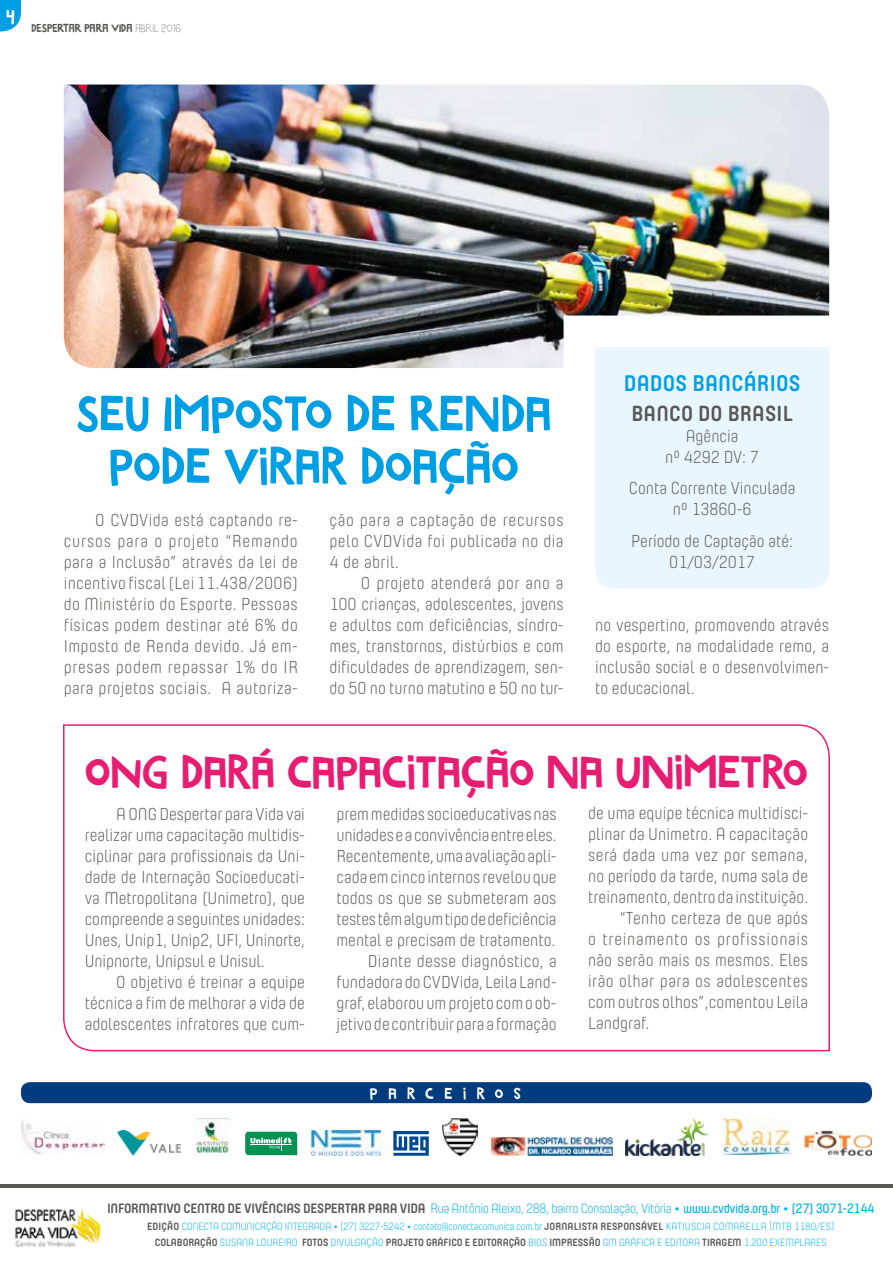
<style>
.page{position:relative;width:893px;height:1263px;background:#fff}
.page>*{position:absolute;margin:0;border:0;box-sizing:border-box;transform-origin:0 0}
.t1{font:52.5px/52.5px "Marujo";color:#009fe3;text-align:center}
.t2{font:48px "Marujo";color:#e71d72}
.t3{font:700 22.5px "Yummo";letter-spacing:.01em;color:#009fe3}
.t4{font:700 21.75px "Yummo";letter-spacing:.01em;color:#575756}
.t5{font:21px "Marujo";color:#fff}
.t6{font:300 17.25px/21px "Yummo";color:#575756;text-align:justify}
.t7{font:300 17.25px "Yummo";letter-spacing:.025em;color:#575756}
.t8{font:300 17.25px "Yummo";letter-spacing:.04em;color:#575756}
.t9{font:16.5px "Marujo";letter-spacing:.65em;color:#fff}
.t10{font:300 13.5px "Yummo";letter-spacing:-.03em;color:#00b1eb}
.t11{font:12px "Marujo";color:#575756}
.t12{font:300 10.5px/16.5px "Yummo";letter-spacing:-.005em;color:#00b1eb;text-align:center}
.s1{font-family:"Marujo Fino";color:#b3b2b2}
.s2{font-weight:700;color:#575756}
.s3{font-weight:600}
</style>
<div class="page">
<svg style="left:0;top:0;width:21px;height:32px"></svg>
<hr style="left:0;top:1184px;width:893px;height:3px;background:#575756">
<svg style="left:245px;top:1131px;width:53px;height:25px"></svg>
<img style="left:19px;top:1120px;width:85px;height:35px">
<img style="left:721px;top:1118px;width:70px;height:38px">
<img style="left:117px;top:1131px;width:64px;height:25px">
<img style="left:194px;top:1118px;width:37px;height:35px">
<img style="left:311px;top:1131px;width:69px;height:25px">
<svg style="left:393px;top:1131px;width:36px;height:25px"></svg>
<img style="left:442px;top:1118px;width:36px;height:38px">
<img style="left:491px;top:1137px;width:121px;height:19px">
<img style="left:626px;top:1118px;width:82px;height:38px">
<img style="left:804px;top:1131px;width:68px;height:25px">
<div style="left:21px;top:1082px;width:851px;height:21px;background:#023b7e;border-radius:9px"></div>
<img style="left:15px;top:1207px;width:86px;height:40px">
<img style="left:64px;top:85px;width:765px;height:283px">
<svg style="left:564px;top:316px;width:266px;height:273px;fill:#eaf6fe"></svg>
<svg style="left:63px;top:724px;width:767px;height:327px"></svg>
<p class="t5" style="left:6px;top:5px;width:10px">4</p>
<p class="t11" style="left:32px;top:20px;width:151px">DESPERTAR PARA VIDA <span class="s1">ABRIL 2016</span></p>
<h1 class="t1" style="left:76px;top:386px;width:477px">SEU IMPOSTO DE RENDA<br>PODE VIRAR DOAÇÃO</h1>
<p class="t6" style="left:64px;top:509px;width:236px;text-indent:31px">O CVDVida está captando re&shy;cursos para o projeto “Remando para a Inclusão” através da lei de incentivo fiscal (Lei 11.438/2006) do Ministério do Esporte. Pessoas físicas podem destinar até 6% do Imposto de Renda devido. Já em&shy;presas podem repassar 1% do IR para projetos sociais. A autoriza-</p>
<p class="t6" style="left:329px;top:509px;width:236px">ção para a captação de recursos pelo CVDVida foi publicada no dia 4 de abril.</p>
<p class="t6" style="left:329px;top:572px;width:236px;text-indent:31px">O projeto atenderá por ano a 100 crianças, adolescentes, jovens e adultos com deficiências, síndro&shy;mes, transtornos, distúrbios e com dificuldades de aprendizagem, sen&shy;do 50 no turno matutino e 50 no tur-</p>
<h3 class="t3" style="left:624px;top:362px;width:178px">DADOS BANCÁRIOS</h3>
<p class="t4" style="left:631px;top:393px;width:163px">BANCO DO BRASIL</p>
<p class="t6" style="left:665px;top:425px;width:95px;text-align:center">Agência<br>nº 4292 DV: 7</p>
<p class="t6" style="left:629px;top:477px;width:168px;text-align:center">Conta Corrente Vinculada nº 13860-6</p>
<p class="t6" style="left:631px;top:530px;width:163px;text-align:center">Período de Captação até:<br>01/03/2017</p>
<p class="t6" style="left:595px;top:614px;width:236px">no vespertino, promovendo através do esporte, na modalidade remo, a inclusão social e o desenvolvimen&shy;to educacional.</p>
<h2 class="t2" style="left:85px;top:743px;width:724px">ONG DARÁ CAPACITAÇÃO NA UNIMETRO</h2>
<p class="t6" style="left:85px;top:803px;width:222px;text-indent:31px">A ONG Despertar para Vida vai realizar uma capacitação multidis&shy;ciplinar para profissionais da Uni&shy;dade de Internação Socioeducati&shy;va Metropolitana (Unimetro), que compreende a seguintes unidades:<br>Unes, Unip1, Unip2, UFI, Uninorte, Unipnorte, Unipsul e Unisul.</p>
<p class="t6" style="left:85px;top:971px;width:222px;text-indent:31px">O objetivo é treinar a equipe técnica a fim de melhorar a vida de adolescentes infratores que cum-</p>
<p class="t6" style="left:336px;top:803px;width:222px;text-align:right">prem medidas socioeducativas nas unidades e a convivência entre eles.<br>Recentemente, uma avaliação apli&shy;cada em cinco internos revelou que todos os que se submeteram aos testes têm algum tipo de deficiência mental e precisam de tratamento.<br>Diante desse diagnóstico, a fundadora do CVDVida, Leila Land&shy;graf, elaborou um projeto com o ob&shy;jetivo de contribuir para a formação</p>
<p class="t6" style="left:588px;top:803px;width:222px">de uma equipe técnica multidisci-</p>
<p class="t6" style="left:588px;top:824px;width:222px">plinar da Unimetro. A capacitação</p>
<p class="t7" style="left:588px;top:845px;width:222px">será dada uma vez por semana,</p>
<p class="t6" style="left:588px;top:866px;width:222px">no período da tarde, numa sala de</p>
<p class="t6" style="left:588px;top:887px;width:222px">treinamento, dentro da instituição.</p>
<p class="t6" style="left:620px;top:908px;width:190px">“Tenho certeza de que após</p>
<p class="t8" style="left:588px;top:929px;width:222px">o treinamento os profissionais</p>
<p class="t6" style="left:588px;top:950px;width:222px">não serão mais os mesmos. Eles</p>
<p class="t7" style="left:588px;top:971px;width:222px">irão olhar para os adolescentes</p>
<p class="t6" style="left:588px;top:992px;width:222px">com outros olhos”,comentou Leila</p>
<p class="t6" style="left:588px;top:1013px;width:63px">Landgraf.</p>
<p class="t9" style="left:370px;top:1084px;width:153px">PARCEIROS</p>
<p class="t10" style="left:107px;top:1200px;width:769px"><span class="s2">INFORMATIVO CENTRO DE VIVÊNCIAS DESPERTAR PARA VIDA</span> Rua Antônio Aleixo, 288, bairro Consolação, Vitória • <span class="s3">www.cvdvida.org.br</span> • <span class="s3">(27) 3071-2144</span></p>
<p class="t12" style="left:147px;top:1218px;width:689px"><span class="s2">EDIÇÃO</span> CONECTA COMUNICAÇÃO INTEGRADA • (27) 3227-5242 • contato@conectacomunica.com.br <span class="s2">JORNALISTA RESPONSÁVEL</span> KATIUSCIA COMARELLA (MTB 1180/ES)<br><span class="s2">COLABORAÇÃO</span> SUSANA LOUREIRO <span class="s2">FOTOS</span> DIVULGAÇÃO <span class="s2">PROJETO GRÁFICO E EDITORAÇÃO</span> BIOS <span class="s2">IMPRESSÃO</span> GM GRÁFICA E EDITORA <span class="s2">TIRAGEM</span> 1.200 EXEMPLARES</p>
</div>
